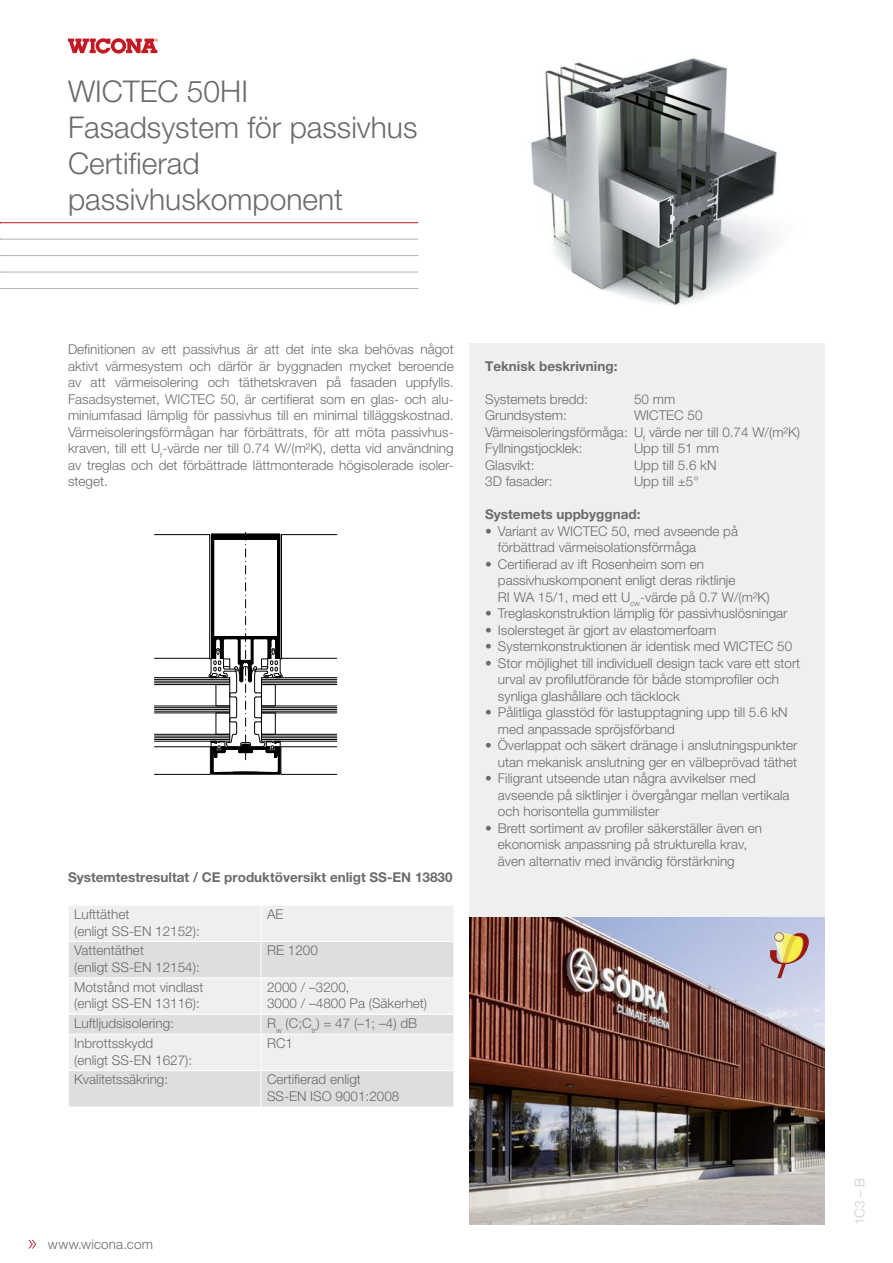
<style>
.page{position:relative;width:893px;height:1263px;background:#fff}
.page>*{position:absolute;margin:0;border:0;box-sizing:border-box;transform-origin:0 0}
.t1{font:300 30px/36px "Helvetica Neue LT Pro";color:#6b6b6a}
.t2{font:300 13.5px/16.5px "Helvetica Neue LT Pro";color:#6b6b6a}
.t3{font:700 13.5px "Helvetica Neue LT Pro";color:#6b6b6a}
.t4{font:300 13.5px "Helvetica Neue LT Pro";color:#cdcdce}
</style>
<div class="page">
<svg style="left:68px;top:38px;width:90px;height:16px"></svg>
<div style="left:469px;top:343px;width:356px;height:882px;background:#eeefef"></div>
<hr style="left:0;top:222px;width:418px;height:1px;background:#b6181f">
<hr style="left:0;top:239px;width:418px;height:1px;background:#b2b2b3">
<hr style="left:0;top:255px;width:418px;height:1px;background:#b2b2b3">
<hr style="left:0;top:272px;width:418px;height:1px;background:#b2b2b3">
<hr style="left:0;top:288px;width:418px;height:1px;background:#b2b2b3">
<img style="left:531px;top:58px;width:246px;height:247px">
<svg style="left:154px;top:532px;width:183px;height:243px"></svg>
<img style="left:469px;top:917px;width:356px;height:308px">
<img style="left:770px;top:932px;width:39px;height:46px">
<svg style="left:28px;top:1240px;width:8px;height:8px"></svg>
<div style="left:69px;top:906px;width:384px;height:35px;background:#eeefef"></div>
<svg style="left:69px;top:942px;width:385px;height:165px;background:#e5e5e5"></svg>
<hr style="left:261px;top:905px;width:1px;height:36px;background:#fff">
<hr style="left:261px;top:942px;width:1px;height:36px;background:#fff">
<hr style="left:261px;top:978px;width:1px;height:36px;background:#fff">
<hr style="left:261px;top:1034px;width:1px;height:36px;background:#fff">
<hr style="left:261px;top:1071px;width:1px;height:36px;background:#fff">
<hr style="left:68px;top:978px;width:193px;height:1px;background:#fff">
<hr style="left:261px;top:978px;width:193px;height:1px;background:#fff">
<hr style="left:68px;top:1014px;width:193px;height:1px;background:#fff">
<hr style="left:68px;top:1034px;width:193px;height:1px;background:#fff">
<hr style="left:261px;top:1034px;width:193px;height:1px;background:#fff">
<hr style="left:68px;top:1070px;width:193px;height:1px;background:#fff">
<hr style="left:261px;top:1070px;width:193px;height:1px;background:#fff">
<hr style="left:261px;top:1014px;width:193px;height:1px;background:#fff">
<svg style="left:261px;top:1015px;width:1px;height:19px"></svg>
<h1 class="t1" style="left:68px;top:73px;width:351px">WICTEC 50HI<br>Fasadsystem för passivhus<br>Certifierad passivhuskomponent</h1>
<p class="t2" style="left:68px;top:341px;width:387px;text-align:justify">Definitionen av ett passivhus är att det inte ska behövas något aktivt värmesystem och därför är byggnaden mycket beroende av att värmeisolering och täthetskraven på fasaden uppfylls.<br>Fasadsystemet, WICTEC 50, är certifierat som en glas- och alu&shy;miniumfasad lämplig för passivhus till en minimal tilläggskostnad.<br>Värmeisoleringsförmågan har förbättrats, för att möta passivhus&shy;kraven, till ett U<sub>f</sub>-värde ner till 0.74 W/(m²K), detta vid användning av treglas och det förbättrade lättmonterade högisolerade isoler&shy;steget.</p>
<p class="t3" style="left:68px;top:869px;width:386px">Systemtestresultat / CE produktöversikt enligt SS-EN 13830</p>
<p class="t2" style="left:74px;top:906px;width:127px">Lufttäthet<br>(enligt SS-EN 12152):</p>
<p class="t2" style="left:267px;top:906px;width:18px">AE</p>
<p class="t2" style="left:74px;top:942px;width:127px">Vattentäthet<br>(enligt SS-EN 12154):</p>
<p class="t2" style="left:267px;top:942px;width:52px">RE 1200</p>
<p class="t2" style="left:74px;top:978px;width:131px">Motstånd mot vindlast (enligt SS-EN 13116):</p>
<p class="t2" style="left:267px;top:978px;width:162px">2000 / –3200,<br>3000 / –4800 Pa (Säkerhet)</p>
<p class="t2" style="left:74px;top:1015px;width:101px">Luftljudsisolering:</p>
<p class="t2" style="left:267px;top:1015px;width:152px">R<sub>w</sub> (C;C<sub>tr</sub>) = 47 (–1; –4) dB</p>
<p class="t2" style="left:74px;top:1035px;width:120px">Inbrottsskydd<br>(enligt SS-EN 1627):</p>
<p class="t2" style="left:267px;top:1035px;width:28px">RC1</p>
<p class="t2" style="left:74px;top:1071px;width:96px">Kvalitetssäkring:</p>
<p class="t2" style="left:267px;top:1071px;width:134px">Certifierad enligt<br>SS-EN ISO 9001:2008</p>
<p class="t3" style="left:485px;top:358px;width:134px">Teknisk beskrivning:</p>
<p class="t2" style="left:485px;top:390px;width:104px">Systemets bredd:</p>
<p class="t2" style="left:634px;top:390px;width:43px">50 mm</p>
<p class="t2" style="left:485px;top:407px;width:83px">Grundsystem:</p>
<p class="t2" style="left:485px;top:407px;width:316px;text-indent:149px">WICTEC 50<br>Värmeisoleringsförmåga: U<sub>f</sub> värde ner till 0.74 W/(m²K)<br>Fyllningstjocklek:</p>
<p class="t2" style="left:634px;top:440px;width:86px">Upp till 51 mm</p>
<p class="t2" style="left:485px;top:456px;width:51px">Glasvikt:</p>
<p class="t2" style="left:634px;top:456px;width:84px">Upp till 5.6 kN</p>
<p class="t2" style="left:485px;top:473px;width:69px">3D fasader:</p>
<p class="t2" style="left:634px;top:473px;width:66px">Upp till ±5°</p>
<p class="t3" style="left:485px;top:506px;width:157px">Systemets uppbyggnad:</p>
<p class="t2" style="left:498px;top:522px;width:242px;text-indent:-13px">• Variant av WICTEC 50, med avseende på förbättrad värmeisolationsförmåga</p>
<p class="t2" style="left:498px;top:555px;width:273px;text-indent:-13px">• Certifierad av ift Rosenheim som en passivhuskomponent enligt deras riktlinje<br>RI WA 15/1, med ett U<sub>cw</sub>-värde på 0.7 W/(m²K)</p>
<p class="t2" style="left:485px;top:605px;width:304px">• Treglaskonstruktion lämplig för passivhuslösningar</p>
<p class="t2" style="left:485px;top:621px;width:233px">• Isolersteget är gjort av elastomerfoam</p>
<p class="t2" style="left:485px;top:638px;width:309px">• Systemkonstruktionen är identisk med WICTEC 50</p>
<p class="t2" style="left:498px;top:654px;width:304px;text-indent:-13px">• Stor möjlighet till individuell design tack vare ett stort urval av profilutförande för både stomprofiler och synliga glashållare och täcklock</p>
<p class="t2" style="left:498px;top:704px;width:291px;text-indent:-13px">• Pålitliga glasstöd för lastupptagning upp till 5.6 kN med anpassade spröjsförband</p>
<p class="t2" style="left:485px;top:737px;width:314px;text-align:right">• Överlappat och säkert dränage i anslutningspunkter utan mekanisk anslutning ger en välbeprövad täthet</p>
<p class="t2" style="left:498px;top:770px;width:293px;text-indent:-13px">• Filigrant utseende utan några avvikelser med avseende på siktlinjer i övergångar mellan vertikala och horisontella gummilister</p>
<p class="t2" style="left:498px;top:819px;width:266px;text-indent:-13px">• Brett sortiment av profiler säkerställer även en ekonomisk anpassning på strukturella krav, även alternativ med invändig förstärkning</p>
<p class="t2" style="left:48px;top:1235px;width:107px">www.wicona.com</p>
<p class="t4" style="left:851px;top:1225px;width:49px;rotate:-90deg">1C3 – B</p>
</div>
